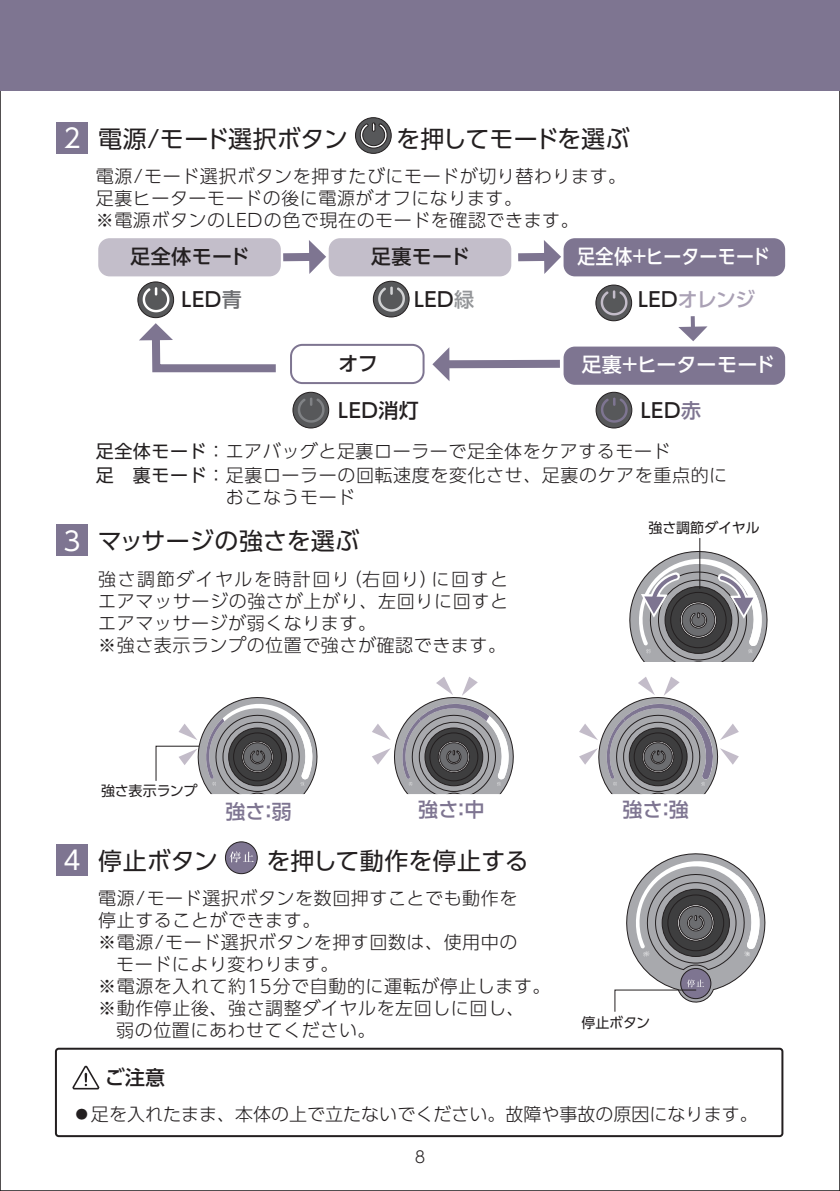
<style>
.page{position:relative;width:840px;height:1191px;background:#fff}
.page>*{position:absolute;margin:0;border:0;box-sizing:border-box;transform-origin:0 0}
.t1{font:24px "UD Shin Go Pr 6 N";color:#231f20}
.t2{font:500 20px "UD Shin Go Pr 6 N";letter-spacing:.025em;color:#231f20}
.t3{font:500 20px "UD Shin Go Pr 6 N";color:#7e7591}
.t4{font:500 20px "UD Shin Go Pr 6 N";color:#fff;scale:.9 1}
.t5{font:500 20px "UD Shin Go Pr 6 N";color:#fff}
.t6{font:500 20px "UD Shin Go Pr 6 N";letter-spacing:-.015em;color:#aaa1b5}
.t7{font:300 18px/22px "UD Shin Go Pr 6 N";letter-spacing:.03em;color:#231f20}
.t8{font:300 18px "UD Shin Go Pr 6 N";color:#231f20}
.t9{font:300 16px "UD Shin Go Pr 6 N";color:#231f20}
.t10{font:14px "UD Shin Go Pr 6 N";letter-spacing:-.015em;color:#231f20}
.s1{font-size:26px;color:#fff}
.s2{color:#6c6d70}
.s3{color:#939598}
.s4{color:#231f20}
.s5{color:#7e7591}
.s6{font-weight:400}
</style>
<div class="page">
<div style="left:0;top:0;width:839px;height:90px;background:#7e7591"></div>
<svg style="left:139px;top:323px;width:137px;height:50px"></svg>
<svg style="left:690px;top:316px;width:4px;height:10px"></svg>
<svg style="left:678px;top:326px;width:29px;height:15px"></svg>
<div style="left:518px;top:253px;width:28px;height:8px;background:#7e7591"></div>
<svg style="left:543px;top:240px;width:18px;height:34px"></svg>
<div style="left:283px;top:253px;width:28px;height:8px;background:#7e7591"></div>
<svg style="left:309px;top:240px;width:17px;height:34px"></svg>
<div style="left:447px;top:360px;width:112px;height:8px;background:#7e7591"></div>
<svg style="left:432px;top:347px;width:17px;height:34px"></svg>
<div style="left:98px;top:238px;width:183px;height:38px;background:#c3beca;border-radius:11px"></div>
<div style="left:328px;top:238px;width:183px;height:38px;background:#c3beca;border-radius:11px"></div>
<div style="left:290px;top:344px;width:134px;height:40px;border:2px solid #7e7591;border-radius:11px"></div>
<div style="left:563px;top:238px;width:221px;height:38px;background:#7e7591;border-radius:11px"></div>
<div style="left:563px;top:346px;width:221px;height:39px;background:#7e7591;border-radius:11px"></div>
<div style="left:293px;top:392px;width:35px;height:36px;background:#57585a;border-radius:50%"></div>
<div style="left:292px;top:392px;width:37px;height:36px;border:1px solid #231f20;border-radius:50%"></div>
<svg style="left:297px;top:397px;width:27px;height:26px"></svg>
<svg style="left:373px;top:281px;width:36px;height:36px"></svg>
<div style="left:373px;top:281px;width:36px;height:36px;border:1px solid #231f20;border-radius:50%"></div>
<svg style="left:378px;top:286px;width:27px;height:26px"></svg>
<svg style="left:595px;top:285px;width:36px;height:36px"></svg>
<div style="left:595px;top:285px;width:36px;height:36px;border:1px solid #231f20;border-radius:50%"></div>
<svg style="left:600px;top:290px;width:27px;height:25px"></svg>
<svg style="left:595px;top:392px;width:36px;height:36px"></svg>
<div style="left:595px;top:392px;width:36px;height:36px;border:1px solid #231f20;border-radius:50%"></div>
<svg style="left:600px;top:397px;width:27px;height:26px"></svg>
<svg style="left:138px;top:282px;width:35px;height:36px"></svg>
<div style="left:137px;top:282px;width:37px;height:36px;border:1px solid #231f20;border-radius:50%"></div>
<svg style="left:143px;top:287px;width:26px;height:25px"></svg>
<div style="left:355px;top:118px;width:36px;height:35px;background:#57585a;border-radius:50%"></div>
<div style="left:355px;top:117px;width:36px;height:37px;border:1px solid #231f20;border-radius:50%"></div>
<svg style="left:359px;top:122px;width:29px;height:27px"></svg>
<svg style="left:614px;top:853px;width:152px;height:159px"></svg>
<div style="left:225px;top:842px;width:32px;height:31px;background:#7e7591;border-radius:50%"></div>
<div style="left:225px;top:841px;width:32px;height:33px;border:1px solid #231f20;border-radius:50%"></div>
<svg style="left:229px;top:851px;width:25px;height:11px"></svg>
<hr style="left:699px;top:538px;width:1px;height:51px;background:#231f20">
<svg style="left:629px;top:544px;width:139px;height:118px"></svg>
<svg style="left:579px;top:677px;width:159px;height:117px"></svg>
<svg style="left:372px;top:677px;width:142px;height:117px"></svg>
<svg style="left:155px;top:697px;width:163px;height:97px"></svg>
<div style="left:57px;top:122px;width:31px;height:31px;background:#7e7591"></div>
<div style="left:57px;top:524px;width:31px;height:31px;background:#7e7591"></div>
<div style="left:57px;top:844px;width:31px;height:31px;background:#7e7591"></div>
<div style="left:55px;top:1047px;width:728px;height:90px;border:2px solid #231f20;border-radius:3px"></div>
<svg style="left:72px;top:1065px;width:28px;height:25px"></svg>
<h1 class="t1" style="left:63px;top:119px;width:567px"><span class="s1">2</span> 電源/モード選択ボタン　　を押してモードを選ぶ</h1>
<p class="t7" style="left:96px;top:165px;width:531px">電源/モード選択ボタンを押すたびにモードが切り替わります。足裏ヒーターモードの後に電源がオフになります。<br>※電源ボタンのLEDの色で現在のモードを確認できます。</p>
<p class="t2" style="left:130px;top:240px;width:121px">足全体モード</p>
<p class="t2" style="left:371px;top:240px;width:100px">足裏モード</p>
<p class="t4" style="left:577px;top:240px;width:215px">足全体＋ヒーターモード</p>
<p class="t2" style="left:181px;top:283px;width:62px">LED<span class="s2">青</span></p>
<p class="t2" style="left:414px;top:284px;width:62px">LED<span class="s3">緑</span></p>
<p class="t6" style="left:637px;top:284px;width:119px"><span class="s4">LED</span>オレンジ</p>
<p class="t2" style="left:338px;top:347px;width:41px">オフ</p>
<p class="t5" style="left:581px;top:348px;width:195px">足裏＋ヒーターモード</p>
<p class="t2" style="left:338px;top:394px;width:82px">LED消灯</p>
<p class="t2" style="left:640px;top:394px;width:62px">LED<span class="s5">赤</span></p>
<p class="t7" style="left:96px;top:438px;width:632px;line-height:24px"><span class="s6">足全体モード</span>：エアバッグと足裏ローラーで足全体をケアするモード<br><span class="s6">足　裏モード</span>：足裏ローラーの回転速度を変化させ、足裏のケアを重点的に</p>
<p class="t7" style="left:226px;top:485px;width:131px">おこなうモード</p>
<h1 class="t1" style="left:63px;top:521px;width:297px"><span class="s1">3</span> マッサージの強さを選ぶ</h1>
<p class="t7" style="left:98px;top:567px;width:411px">強さ調節ダイヤルを時計回り（右回り）に回すとエアマッサージの強さが上がり、左回りに回すとエアマッサージが弱くなります。<br>※強さ表示ランプの位置で強さが確認できます。</p>
<p class="t10" style="left:101px;top:779px;width:98px">強さ表示ランプ</p>
<p class="t10" style="left:648px;top:516px;width:113px">強さ調節ダイヤル</p>
<p class="t3" style="left:225px;top:794px;width:68px">強さ：弱</p>
<p class="t3" style="left:418px;top:793px;width:68px">強さ：中</p>
<p class="t3" style="left:622px;top:793px;width:68px">強さ：強</p>
<h1 class="t1" style="left:63px;top:841px;width:466px"><span class="s1">4</span> 停止ボタン　　を押して動作を停止する</h1>
<p class="t7" style="left:98px;top:887px;width:420px">電源/モード選択ボタンを数回押すことでも動作を</p>
<p class="t7" style="left:98px;top:909px;width:223px">停止することができます。</p>
<p class="t7" style="left:98px;top:931px;width:420px">※電源/モード選択ボタンを押す回数は、使用中の</p>
<p class="t7" style="left:116px;top:953px;width:223px">モードにより変わります。</p>
<p class="t7" style="left:98px;top:975px;width:453px">※電源を入れて約15分で自動的に運転が停止します。</p>
<p class="t7" style="left:98px;top:997px;width:427px">※動作停止後、強さ調整ダイヤルを左回しに回し、</p>
<p class="t7" style="left:116px;top:1019px;width:261px">弱の位置にあわせてください。</p>
<p class="t2" style="left:105px;top:1061px;width:62px">ご注意</p>
<p class="t10" style="left:581px;top:1011px;width:70px">停止ボタン</p>
<p class="t8" style="left:73px;top:1100px;width:685px">●足を入れたまま、本体の上で立たないでください。故障や事故の原因になります。</p>
<p class="t9" style="left:414px;top:1144px;width:12px">8</p>
</div>
